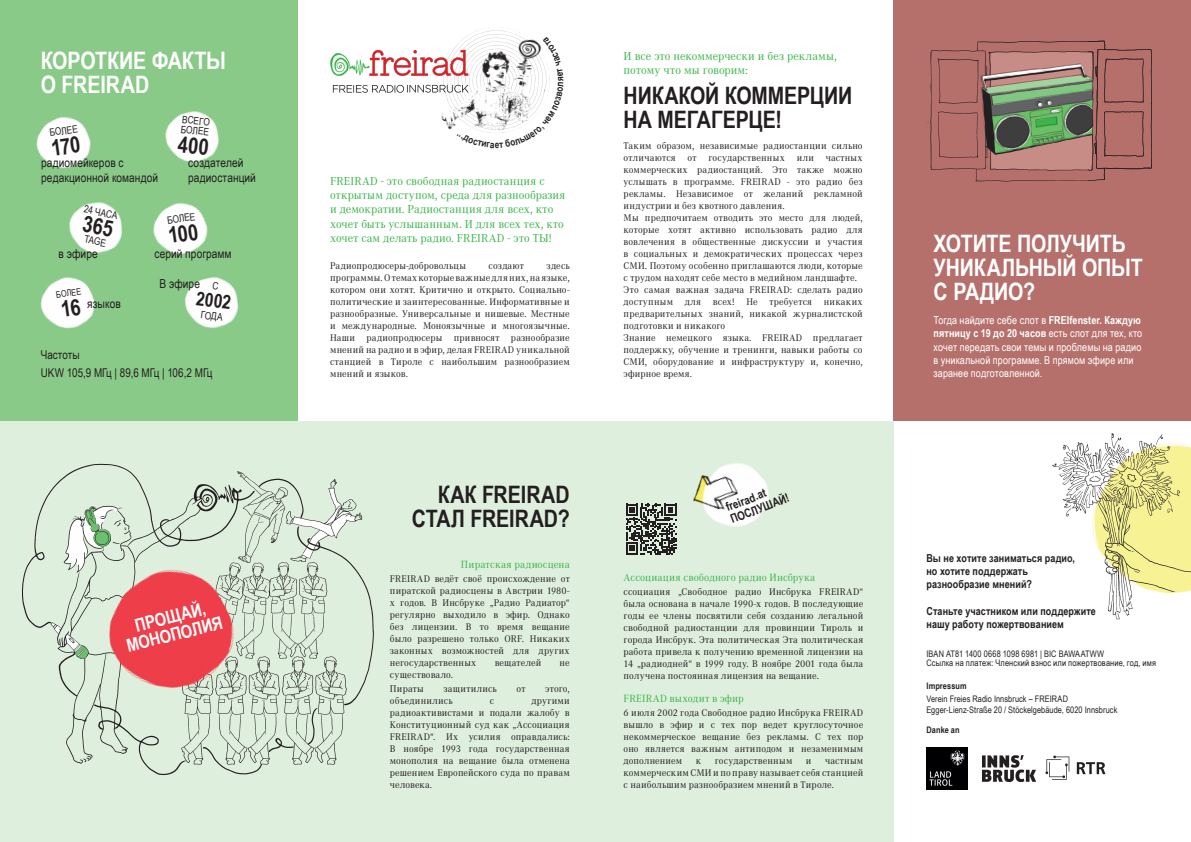
<style>
.page{position:relative;width:1191px;height:842px;background:#fff}
.page>*{position:absolute;margin:0;border:0;box-sizing:border-box;transform-origin:0 0}
.t1{font:700 24px/24px "Arial Narrow";letter-spacing:-.005em;color:#fff}
.t2{font:700 24px/24px "Arial Narrow";letter-spacing:-.005em;color:#231f20;text-align:right}
.t3{font:700 19.2px "Arial Narrow";color:#231f20}
.t4{font:700 17.9px/17.9px "Arial Narrow";color:#fff;text-align:center}
.t5{font:12.4px/14.9px "Arial Narrow";letter-spacing:.005em;color:#231f20}
.t6{font:12.1px/17.6px "Arial Narrow";letter-spacing:-.005em;color:#231f20}
.t7{font:12px/14.4px "Corporate A Pro";letter-spacing:.01em;color:#3ab54a}
.t8{font:700 12px/12.8px "Arial Narrow";color:#231f20}
.t9{font:11px/13.2px "Arial Narrow";letter-spacing:.01em;color:#fff}
.t10{font:700 11px/13.2px "Arial Narrow";letter-spacing:.005em;color:#231f20}
.t11{font:10.8px "Corporate A Pro";letter-spacing:.01em;color:#3ab54a}
.t12{font:10.2px/10px "Arial Narrow";color:#231f20}
.t13{font:10px/12px "Corporate A Pro";letter-spacing:.015em;color:#231f20;text-align:justify}
.t14{font:9px/9px "Arial Narrow";letter-spacing:.01em;color:#231f20}
.t15{font:700 9px "Arial Narrow";letter-spacing:.01em;color:#231f20}
.s1{font-weight:700}
</style>
<div class="page">
<div style="left:0;top:0;width:297px;height:421px;background:#8aca88"></div>
<img style="left:1052px;top:433px;width:139px;height:187px">
<div style="left:893px;top:0;width:298px;height:421px;background:#b6706c"></div>
<div style="left:0;top:421px;width:893px;height:421px;background:#dfefdd"></div>
<img style="left:467px;top:28px;width:52px;height:8px">
<img style="left:926px;top:748px;width:41px;height:41px">
<img style="left:1045px;top:755px;width:61px;height:25px">
<img style="left:982px;top:755px;width:53px;height:26px">
<svg style="left:626px;top:504px;width:50px;height:50px"></svg>
<img style="left:724px;top:465px;width:45px;height:62px">
<img style="left:693px;top:463px;width:53px;height:61px">
<img style="left:36px;top:116px;width:55px;height:52px">
<img style="left:165px;top:111px;width:54px;height:52px">
<img style="left:153px;top:203px;width:55px;height:51px">
<img style="left:69px;top:202px;width:53px;height:51px">
<img style="left:40px;top:277px;width:55px;height:52px">
<img style="left:184px;top:277px;width:55px;height:52px">
<img style="left:21px;top:463px;width:353px;height:313px">
<img style="left:91px;top:549px;width:163px;height:161px">
<img style="left:927px;top:41px;width:161px;height:141px">
<img style="left:976px;top:53px;width:6px;height:114px">
<svg style="left:982px;top:52px;width:106px;height:118px;background:#8a836f"></svg>
<img style="left:1088px;top:40px;width:64px;height:141px">
<svg style="left:330px;top:36px;width:220px;height:97px"></svg>
<svg style="left:52px;top:136px;width:29px;height:20px"></svg>
<svg style="left:177px;top:136px;width:32px;height:20px"></svg>
<svg style="left:169px;top:223px;width:30px;height:20px"></svg>
<svg style="left:82px;top:215px;width:32px;height:22px"></svg>
<svg style="left:61px;top:298px;width:20px;height:19px"></svg>
<svg style="left:212px;top:282px;width:7px;height:8px"></svg>
<h1 class="t1" style="left:41px;top:47px;width:186px">КОРОТКИЕ ФАКТЫ<br>О FREIRAD</h1>
<p class="t12" style="left:49px;top:127px;width:30px;rotate:-8deg">БОЛЕЕ</p>
<p class="t5" style="left:41px;top:155px;width:118px">радиомейкеров с редакционной командой</p>
<p class="t12" style="left:182px;top:114px;width:30px;rotate:6deg">ВСЕГО<br>БОЛЕЕ</p>
<p class="t5" style="left:188px;top:154px;width:69px">создателей радиостанций</p>
<p class="t12" style="left:166px;top:215px;width:30px;rotate:-8deg">БОЛЕЕ</p>
<p class="t5" style="left:154px;top:246px;width:79px">серий программ</p>
<p class="t12" style="left:85px;top:204px;width:36px;rotate:11deg">24 ЧАСА</p>
<p class="t12" style="left:85px;top:234px;width:24px;rotate:11deg">TAGE</p>
<p class="t5" style="left:59px;top:246px;width:41px">в эфире</p>
<p class="t14" style="left:55px;top:290px;width:27px;rotate:-8deg">БОЛЕЕ</p>
<p class="t5" style="left:87px;top:296px;width:35px">языков</p>
<h2 class="t3" style="left:198px;top:284px;width:36px;rotate:7deg">2002</h2>
<p class="t12" style="left:201px;top:309px;width:24px;rotate:7deg">ГОДА</p>
<p class="t5" style="left:159px;top:275px;width:42px">В эфире</p>
<p class="t6" style="left:41px;top:346px;width:173px">Частоты<br>UKW 105,9 МГц | 89,6 МГц | 106,2 МГц</p>
<h3 class="t4" style="left:120px;top:619px;width:100px;rotate:-14deg">ПРОЩАЙ,<br>МОНОПОЛИЯ</h3>
<p class="t7" style="left:330px;top:173px;width:237px">FREIRAD - это свободная радиостанция с открытым доступом, среда для разнообразия и демократии. Радиостанция для всех, кто хочет быть услышанным. И для всех тех, кто хочет сам делать радио. FREIRAD - это ТЫ!</p>
<p class="t13" style="left:330px;top:259px;width:137px">Радиопродюсеры-добровольцы</p>
<p class="t13" style="left:488px;top:259px;width:37px">создают</p>
<p class="t13" style="left:330px;top:259px;width:241px;text-indent:216px">здесь программы. О темах которые важные для них, на языке, котором они хотят. Критично и открыто. Социально&shy;политические и заинтересованные. Информативные и разнообразные. Универсальные и нишевые. Местные и международные. Моноязычные и многоязычные.<br>Наши радиопродюсеры привносят разнообразие мнений на радио и в эфир, делая FREIRAD уникальной станцией в Тироле с наибольшим разнообразием мнений и языков.</p>
<h1 class="t2" style="left:412px;top:481px;width:159px">КАК FREIRAD<br>СТАЛ FREIRAD?</h1>
<p class="t11" style="left:461px;top:557px;width:110px">Пиратская радиосцена</p>
<p class="t13" style="left:390px;top:572px;width:181px">FREIRAD ведёт своё происхождение от пиратской радиосцены в Австрии 1980- х годов. В Инсбруке „Радио Радиатор“ регулярно выходило в эфир. Однако без лицензии. В то время вещание было разрешено только ORF. Никаких законных возможностей для других негосударственных</p>
<p class="t13" style="left:495px;top:656px;width:48px">вещателей</p>
<p class="t13" style="left:559px;top:656px;width:12px">не</p>
<p class="t13" style="left:390px;top:667px;width:65px;line-height:13.9px">существовало.<br>Пираты</p>
<p class="t13" style="left:443px;top:682px;width:55px">защитились</p>
<p class="t13" style="left:516px;top:682px;width:11px">от</p>
<p class="t13" style="left:545px;top:682px;width:26px">этого,</p>
<p class="t13" style="left:390px;top:694px;width:64px">объединились</p>
<p class="t13" style="left:490px;top:694px;width:6px">с</p>
<p class="t13" style="left:390px;top:694px;width:181px;text-indent:141px">другими радиоактивистами и подали жалобу в Конституционный суд как „Ассоциация FREIRAD“. Их усилия оправдались:<br>В ноябре 1993 года государственная монополия на вещание была отменена решением Европейского суда по правам человека.</p>
<p class="t7" style="left:623px;top:48px;width:215px">И все это некоммерчески и без рекламы, потому что мы говорим:</p>
<h1 class="t2" style="left:623px;top:82px;width:230px;text-align:left">НИКАКОЙ КОММЕРЦИИ<br>НА МЕГАГЕРЦЕ!</h1>
<p class="t13" style="left:623px;top:139px;width:240px;text-align:left">Таким образом, независимые радиостанции сильно отличаются от государственных или частных коммерческих радиостанций. Это также можно услышать в программе. FREIRAD - это радио без рекламы. Независимое от желаний рекламной индустрии и без квотного давления.<br>Мы предпочитаем отводить это место для людей, которые хотят активно использовать радио для вовлечения в общественные дискуссии и участия в социальных и демократических процессах через СМИ. Поэтому особенно приглашаются люди, которые с трудом находят себе место в медийном ландшафте.<br>Это самая важная задача FREIRAD: сделать радио доступным для всех! Не требуется никаких предварительных знаний, никакой журналистской подготовки и никакого<br>Знание немецкого языка. FREIRAD предлагает поддержку, обучение и тренинги, навыки работы со СМИ, оборудование и инфраструктуру и, конечно, эфирное время.</p>
<p class="t8" style="left:724px;top:501px;width:63px;rotate:-21deg">freirad.at<br>ПОСЛУШАЙ!</p>
<p class="t11" style="left:623px;top:570px;width:193px">Ассоциация свободного радио Инсбрука</p>
<p class="t13" style="left:623px;top:585px;width:241px">ссоциация „Свободное радио Инсбрука FREIRAD“ была основана в начале 1990-х годов. В последующие годы ее члены посвятили себя созданию легальной свободной радиостанции для провинции Тироль и города Инсбрук. Эта политическая Эта политическая работа привела к получению временной лицензии на 14 „радиодней“ в 1999 году. В ноябре 2001 года была получена постоянная лицензия на вещание.</p>
<p class="t11" style="left:623px;top:691px;width:122px">FREIRAD выходит в эфир</p>
<p class="t13" style="left:623px;top:706px;width:241px">6 июля 2002 года Свободное радио Инсбрука FREIRAD вышло в эфир и с тех пор ведет круглосуточное некоммерческое вещание без рекламы. С тех пор оно является важным антиподом и незаменимым дополнением</p>
<p class="t13" style="left:623px;top:754px;width:241px;text-indent:201px">частным коммерческим СМИ и по праву называет себя станцией с наибольшим разнообразием мнений в Тироле.</p>
<p class="t13" style="left:696px;top:754px;width:7px">к</p>
<p class="t13" style="left:715px;top:754px;width:79px">государственным</p>
<p class="t13" style="left:806px;top:754px;width:7px">и</p>
<h1 class="t1" style="left:933px;top:230px;width:211px">ХОТИТЕ ПОЛУЧИТЬ<br>УНИКАЛЬНЫЙ ОПЫТ<br>С РАДИО?</h1>
<p class="t9" style="left:933px;top:313px;width:210px">Тогда найдите себе слот в <span class="s1">FREIfenster. Каждую пятницу с 19 до 20 часов</span> есть слот для тех, кто хочет передать свои темы и проблемы на радио в уникальной программе. В прямом эфире или заранее подготовленной.</p>
<p class="t10" style="left:926px;top:551px;width:150px">Вы не хотите заниматься радио, но хотите поддержать разнообразие мнений?</p>
<p class="t10" style="left:926px;top:603px;width:171px">Станьте участником или поддержите нашу работу пожертвованием</p>
<p class="t14" style="left:926px;top:649px;width:231px">IBAN AT81 1400 0668 1098 6981 | BIC BAWAATWW<br>Ссылка на платеж: Членский взнос или пожертвование, год, имя</p>
<p class="t15" style="left:926px;top:679px;width:42px">Impressum</p>
<p class="t14" style="left:926px;top:693px;width:192px;line-height:10.8px">Verein Freies Radio Innsbruck – FREIRAD<br>Egger-Lienz-Straße 20 / Stöckelgebäude, 6020 Innsbruck</p>
<p class="t15" style="left:926px;top:723px;width:35px">Danke an</p>
</div>
